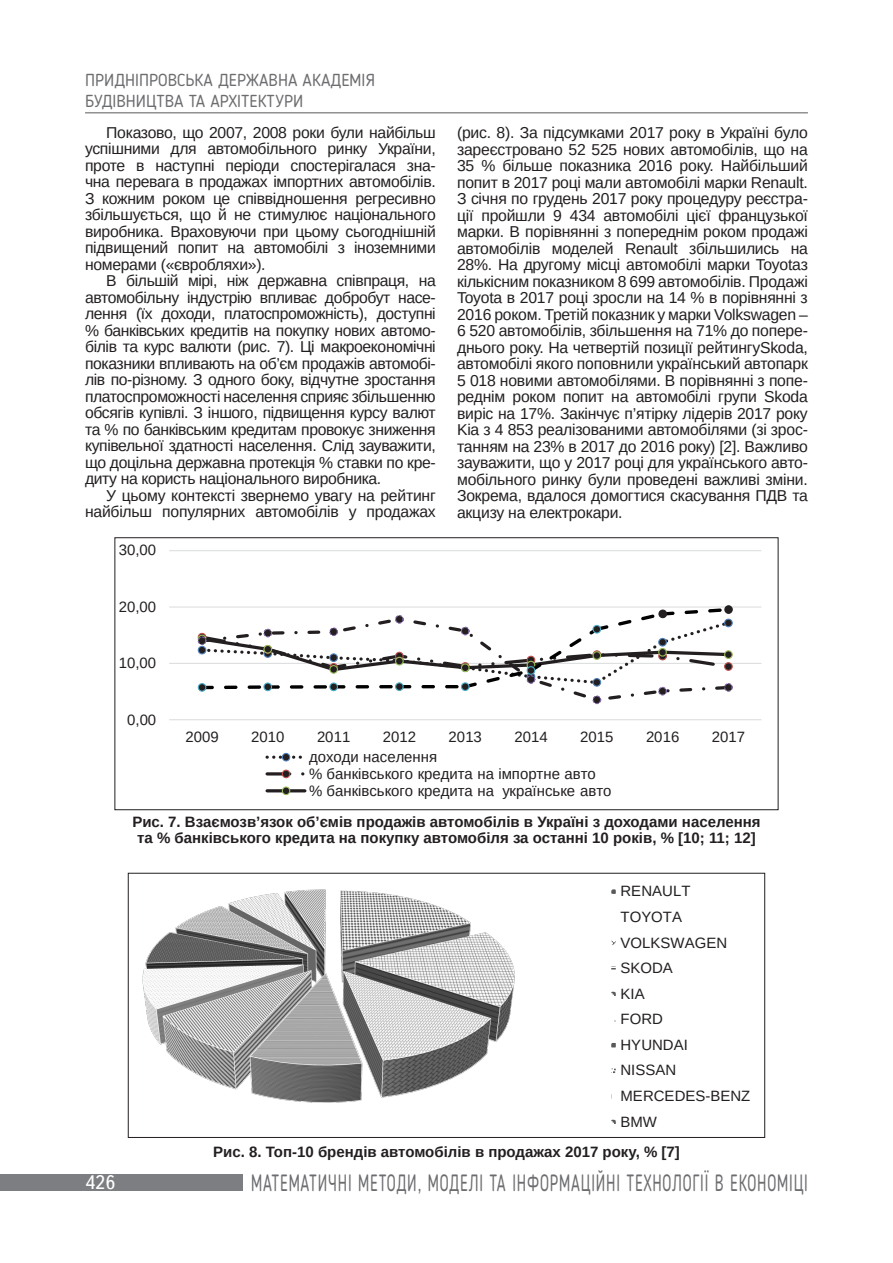
<style>
.page{position:relative;width:893px;height:1263px;background:#fff}
.page>*{position:absolute;margin:0;border:0;box-sizing:border-box;transform-origin:0 0}
.t1{font:23.4px "Blogger Sans";letter-spacing:.05em;color:#6c6d70;scale:.69 1}
.t2{font:19.5px "Ukrainian Text";color:#fff}
.t3{font:17.25px/20.7px "Blogger Sans";color:#6c6d70}
.Текст_основной_GREP{font:15.75px/16.5px "Arimo";letter-spacing:-.015em;color:#231f20;text-align:justify}
.t4{font:15px/25.7px "Arimo";color:#231f20}
.Рисунок{font:700 15px/16.5px "Arimo";color:#231f20;text-align:center}
</style>
<div class="page">
<hr style="left:85px;top:112px;width:723px;height:1px;background:#6c6d70">
<div style="left:0;top:1173px;width:242px;height:17px;background:#7c7e81"></div>
<hr style="left:169px;top:663px;width:592px;height:1px;background:#dcdddf">
<hr style="left:169px;top:606px;width:592px;height:2px;background:#dcdddf">
<hr style="left:169px;top:550px;width:592px;height:1px;background:#dcdddf">
<hr style="left:169px;top:719px;width:592px;height:1px;background:#dcdddf">
<div style="left:724px;top:619px;width:9px;height:8px;border:1px solid #4f81bd;border-radius:50%"></div>
<div style="left:724px;top:662px;width:9px;height:9px;border:1px solid #c0504d;border-radius:50%"></div>
<div style="left:724px;top:650px;width:9px;height:9px;border:1px solid #9bbb59;border-radius:50%"></div>
<svg style="left:198px;top:688px;width:526px;height:15px"></svg>
<div style="left:593px;top:696px;width:8px;height:8px;background:#231f20;border-radius:50%"></div>
<div style="left:592px;top:695px;width:9px;height:9px;border:1px dashed #8064a2;border-radius:50%"></div>
<div style="left:659px;top:687px;width:7px;height:8px;background:#231f20;border-radius:50%"></div>
<div style="left:658px;top:687px;width:9px;height:8px;border:1px dashed #8064a2;border-radius:50%"></div>
<div style="left:725px;top:684px;width:7px;height:7px;background:#231f20;border-radius:50%"></div>
<div style="left:724px;top:683px;width:9px;height:9px;border:1px dashed #8064a2;border-radius:50%"></div>
<svg style="left:198px;top:608px;width:534px;height:80px"></svg>
<div style="left:198px;top:684px;width:8px;height:7px;background:#231f20;border-radius:50%"></div>
<div style="left:198px;top:683px;width:8px;height:9px;border:1px solid #4bacc6;border-radius:50%"></div>
<div style="left:264px;top:683px;width:8px;height:8px;background:#231f20;border-radius:50%"></div>
<div style="left:263px;top:682px;width:9px;height:9px;border:1px solid #4bacc6;border-radius:50%"></div>
<div style="left:330px;top:683px;width:7px;height:8px;background:#231f20;border-radius:50%"></div>
<div style="left:329px;top:682px;width:9px;height:9px;border:1px solid #4bacc6;border-radius:50%"></div>
<div style="left:396px;top:683px;width:7px;height:7px;background:#231f20;border-radius:50%"></div>
<div style="left:395px;top:682px;width:9px;height:9px;border:1px solid #4bacc6;border-radius:50%"></div>
<div style="left:461px;top:683px;width:8px;height:7px;background:#231f20;border-radius:50%"></div>
<div style="left:461px;top:682px;width:9px;height:9px;border:1px solid #4bacc6;border-radius:50%"></div>
<div style="left:527px;top:667px;width:8px;height:7px;background:#231f20;border-radius:50%"></div>
<div style="left:527px;top:666px;width:8px;height:9px;border:1px solid #4bacc6;border-radius:50%"></div>
<div style="left:593px;top:625px;width:8px;height:8px;background:#231f20;border-radius:50%"></div>
<div style="left:592px;top:625px;width:9px;height:9px;border:1px solid #4bacc6;border-radius:50%"></div>
<div style="left:659px;top:610px;width:7px;height:8px;background:#231f20;border-radius:50%"></div>
<div style="left:658px;top:609px;width:9px;height:9px;border:1px solid #231f20;border-radius:50%"></div>
<div style="left:725px;top:606px;width:7px;height:7px;background:#231f20;border-radius:50%"></div>
<div style="left:724px;top:605px;width:9px;height:9px;border:1px solid #231f20;border-radius:50%"></div>
<svg style="left:267px;top:755px;width:35px;height:4px"></svg>
<div style="left:282px;top:753px;width:8px;height:8px;background:#231f20;border-radius:50%"></div>
<div style="left:282px;top:753px;width:8px;height:8px;border:1px solid #4f81bd;border-radius:50%"></div>
<svg style="left:267px;top:772px;width:38px;height:3px"></svg>
<div style="left:282px;top:770px;width:8px;height:8px;background:#231f20;border-radius:50%"></div>
<div style="left:282px;top:770px;width:8px;height:8px;border:1px solid #c0504d;border-radius:50%"></div>
<hr style="left:267px;top:789px;width:38px;height:3px;background:#231f20">
<div style="left:282px;top:787px;width:8px;height:8px;background:#231f20;border-radius:50%"></div>
<div style="left:282px;top:786px;width:8px;height:9px;border:1px solid #9bbb59;border-radius:50%"></div>
<div style="left:115px;top:537px;width:663px;height:273px;border:1px solid #231f20"></div>
<img style="left:142px;top:889px;width:373px;height:214px">
<div style="left:610px;top:888px;width:7px;height:7px;background:#595959"></div>
<div style="left:608px;top:886px;width:11px;height:11px;border:3px solid #fff"></div>
<div style="left:608px;top:989px;width:11px;height:10px;border:3px solid #fff"></div>
<div style="left:610px;top:1041px;width:7px;height:8px;background:#595959"></div>
<div style="left:608px;top:1040px;width:11px;height:10px;border:3px solid #fff"></div>
<div style="left:608px;top:1065px;width:11px;height:11px;border:3px solid #fff"></div>
<div style="left:608px;top:1117px;width:11px;height:10px;border:3px solid #fff"></div>
<div style="left:128px;top:873px;width:637px;height:265px;border:1px solid #231f20"></div>
<p class="t3" style="left:85px;top:69px;width:291px">ПРИДНІПРОВСЬКА ДЕРЖАВНА АКАДЕМІЯ<br>БУДІВНИЦТВА ТА АРХІТЕКТУРИ</p>
<p class="Текст_основной_GREP" style="left:85px;top:124px;width:352px;text-indent:21px">Показово, що 2007, 2008 роки були найбільш успішними для автомобільного ринку України, проте в наступні періоди спостерігалася зна&shy;чна перевага в продажах імпортних автомобілів.<br>З кожним роком це співвідношення регресивно збільшується, що й не стимулює національного виробника. Враховуючи при цьому сьогоднішній підвищений попит на автомобілі з іноземними номерами («євробляхи»).</p>
<p class="Текст_основной_GREP" style="left:85px;top:273px;width:352px;text-indent:21px">В більшій мірі, ніж державна співпраця, на автомобільну індустрію впливає добробут насе&shy;лення (їх доходи, платоспроможність), доступні % банківських кредитів на покупку нових автомо&shy;білів та курс валюти (рис. 7). Ці макроекономічні показники впливають на об’єм продажів автомобі&shy;лів по-різному. З одного боку, відчутне зростання платоспроможності населення сприяє збільшенню обсягів купівлі. З іншого, підвищення курсу валют та % по банківським кредитам провокує зниження купівельної здатності населення. Слід зауважити, що доцільна державна протекція % ставки по кре&shy;диту на користь національного виробника.</p>
<p class="Текст_основной_GREP" style="left:85px;top:487px;width:352px;text-align:right">У цьому контексті звернемо увагу на рейтинг найбільш популярних автомобілів у продажах</p>
<p class="t4" style="left:119px;top:537px;width:39px">30,00</p>
<p class="t4" style="left:119px;top:594px;width:39px">20,00</p>
<p class="t4" style="left:119px;top:650px;width:39px">10,00</p>
<p class="t4" style="left:127px;top:707px;width:31px">0,00</p>
<p class="Текст_основной_GREP" style="left:457px;top:125px;width:352px">(рис. 8). За підсумками 2017 року в Україні було зареєстровано 52 525 нових автомобілів, що на 35 % більше показника 2016 року. Найбільший попит в 2017 році мали автомобілі марки Renault.<br>З січня по грудень 2017 року процедуру реєстра&shy;ції пройшли 9 434 автомобілі цієї французької марки. В порівнянні з попереднім роком продажі автомобілів моделей Renault збільшились на 28%. На другому місці автомобілі марки Toyotaз кількісним показником 8 699 автомобілів. Продажі Toyota в 2017 році зросли на 14 % в порівнянні з 2016 роком. Третій показник у марки Volkswagen – 6 520 автомобілів, збільшення на 71% до попере&shy;днього року. На четвертій позиції рейтингуSkoda, автомобілі якого поповнили український автопарк 5 018 новими автомобілями. В порівнянні з попе&shy;реднім роком попит на автомобілі групи Skoda виріс на 17%. Закінчує п’ятірку лідерів 2017 року Kia з 4 853 реалізованими автомобілями (зі зрос&shy;танням на 23% в 2017 до 2016 року) [2]. Важливо зауважити, що у 2017 році для українського авто&shy;мобільного ринку були проведені важливі зміни.<br>Зокрема, вдалося домогтися скасування ПДВ та акцизу на електрокари.</p>
<p class="t4" style="left:185px;top:724px;width:35px">2009</p>
<p class="t4" style="left:251px;top:724px;width:35px">2010</p>
<p class="t4" style="left:317px;top:724px;width:35px">2011</p>
<p class="t4" style="left:383px;top:724px;width:35px">2012</p>
<p class="t4" style="left:449px;top:724px;width:35px">2013</p>
<p class="t4" style="left:514px;top:724px;width:35px">2014</p>
<p class="t4" style="left:580px;top:724px;width:35px">2015</p>
<p class="t4" style="left:646px;top:724px;width:35px">2016</p>
<p class="t4" style="left:712px;top:724px;width:35px">2017</p>
<p class="t4" style="left:309px;top:749px;width:304px;line-height:16.8px">доходи населення<br>% банківського кредита на імпортне авто % банківського кредита на українське авто</p>
<p class="Рисунок" style="left:132px;top:814px;width:630px">Рис. 7. Взаємозв’язок об’ємів продажів автомобілів в Україні з доходами населення та % банківського кредита на покупку автомобіля за останні 10 років, % [10; 11; 12]</p>
<p class="t4" style="left:620px;top:878px;width:131px">RENAULT<br>TOYOTA<br>VOLKSWAGEN<br>SKODA<br>KIA<br>FORD<br>HYUNDAI<br>NISSAN<br>MERCEDES-BENZ<br>BMW</p>
<p class="Рисунок" style="left:213px;top:1144px;width:468px">Рис. 8. Топ-10 брендів автомобілів в продажах 2017 року, % [7]</p>
<p class="t2" style="left:85px;top:1172px;width:32px">426</p>
<h1 class="t1" style="left:251px;top:1168px;width:809px">МАТЕМАТИЧНІ МЕТОДИ, МОДЕЛІ ТА ІНФОРМАЦІЙНІ ТЕХНОЛОГІЇ В ЕКОНОМІЦІ</h1>
</div>
